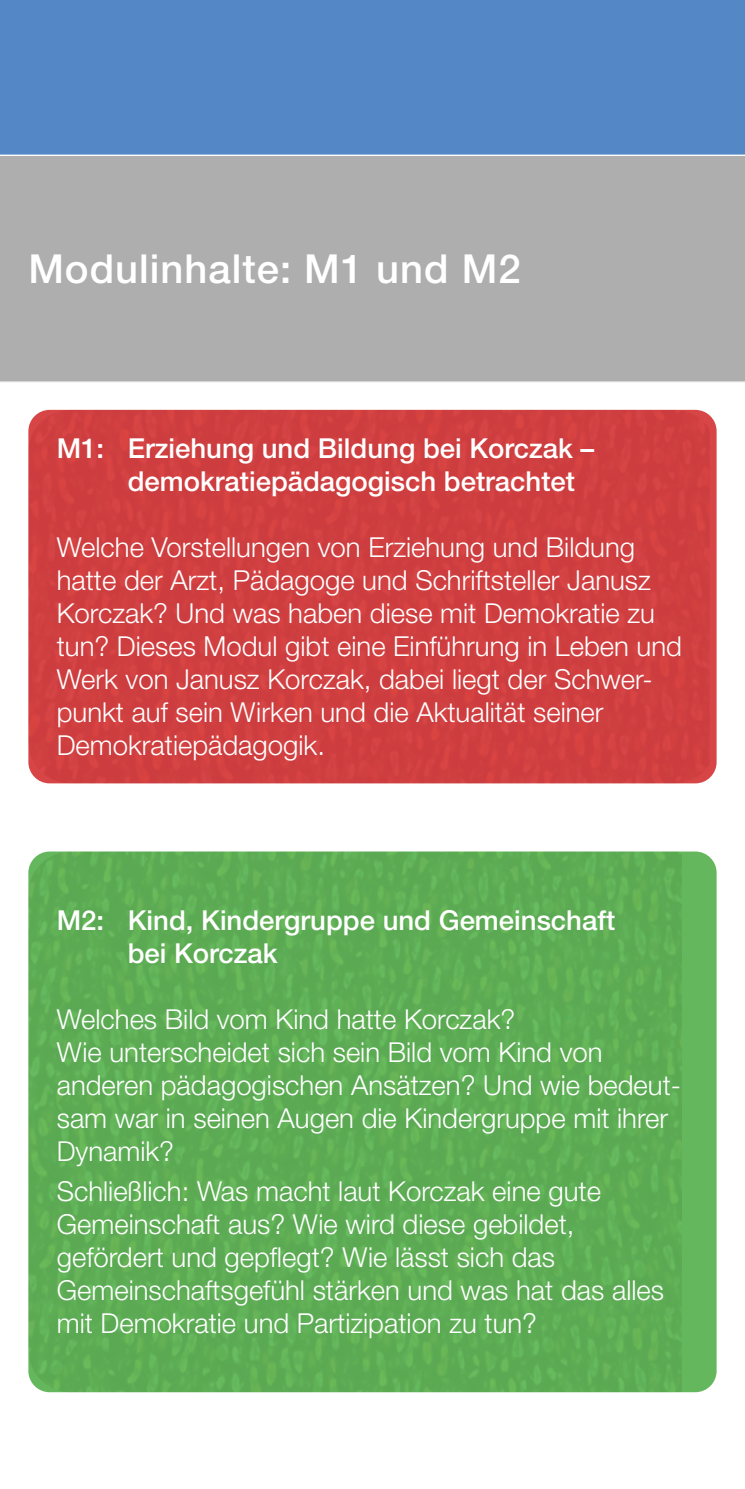
<style>
.page{position:relative;width:745px;height:1489px;background:#fff}
.page>*{position:absolute;margin:0;border:0;box-sizing:border-box;transform-origin:0 0}
.t1{font:500 40px "Helvetica Neue LT Std";letter-spacing:.025em;color:#fff}
.t2{font:300 27.5px/33px "Helvetica Neue LT Std";color:#fff}
.t3{font:500 27.5px/33px "Helvetica Neue LT Std";color:#fff}
</style>
<div class="page">
<div style="left:0;top:156px;width:744px;height:227px;background:#aeaeae"></div>
<div style="left:0;top:0;width:744px;height:156px;background:#5387c5"></div>
<div style="left:28px;top:410px;width:688px;height:373px;background:#ce3f40;border-radius:21px"></div>
<div style="left:28px;top:851px;width:688px;height:540px;background:#5cac54;border-radius:21px"></div>
<hr style="left:0;top:155px;width:744px;height:1px;background:#fff">
<hr style="left:0;top:381px;width:744px;height:2px;background:#fff">
<h1 class="t1" style="left:28px;top:245px;width:493px">Modulinhalte: M1 und M2</h1>
<p class="t3" style="left:128px;top:431px;width:468px;text-indent:-71px">M1: Erziehung und Bildung bei Korczak – demokratiepädagogisch betrachtet</p>
<p class="t2" style="left:57px;top:530px;width:626px">Welche Vorstellungen von Erziehung und Bildung hatte der Arzt, Pädagoge und Schriftsteller Janusz Korczak? Und was haben diese mit Demokratie zu tun? Dieses Modul gibt eine Einführung in Leben und Werk von Janusz Korczak, dabei liegt der Schwer&shy;punkt auf sein Wirken und die Aktualität seiner Demokratiepädagogik.</p>
<p class="t3" style="left:128px;top:903px;width:488px;text-indent:-71px">M2: Kind, Kindergruppe und Gemeinschaft bei Korczak</p>
<p class="t2" style="left:57px;top:1002px;width:625px">Welches Bild vom Kind hatte Korczak?<br>Wie unterscheidet sich sein Bild vom Kind von anderen pädagogischen Ansätzen? Und wie bedeut&shy;sam war in seinen Augen die Kindergruppe mit ihrer Dynamik?</p>
<p class="t2" style="left:57px;top:1174px;width:608px">Schließlich: Was macht laut Korczak eine gute Gemeinschaft aus? Wie wird diese gebildet, gefördert und gepflegt? Wie lässt sich das Gemeinschaftsgefühl stärken und was hat das alles mit Demokratie und Partizipation zu tun?</p>
</div>
